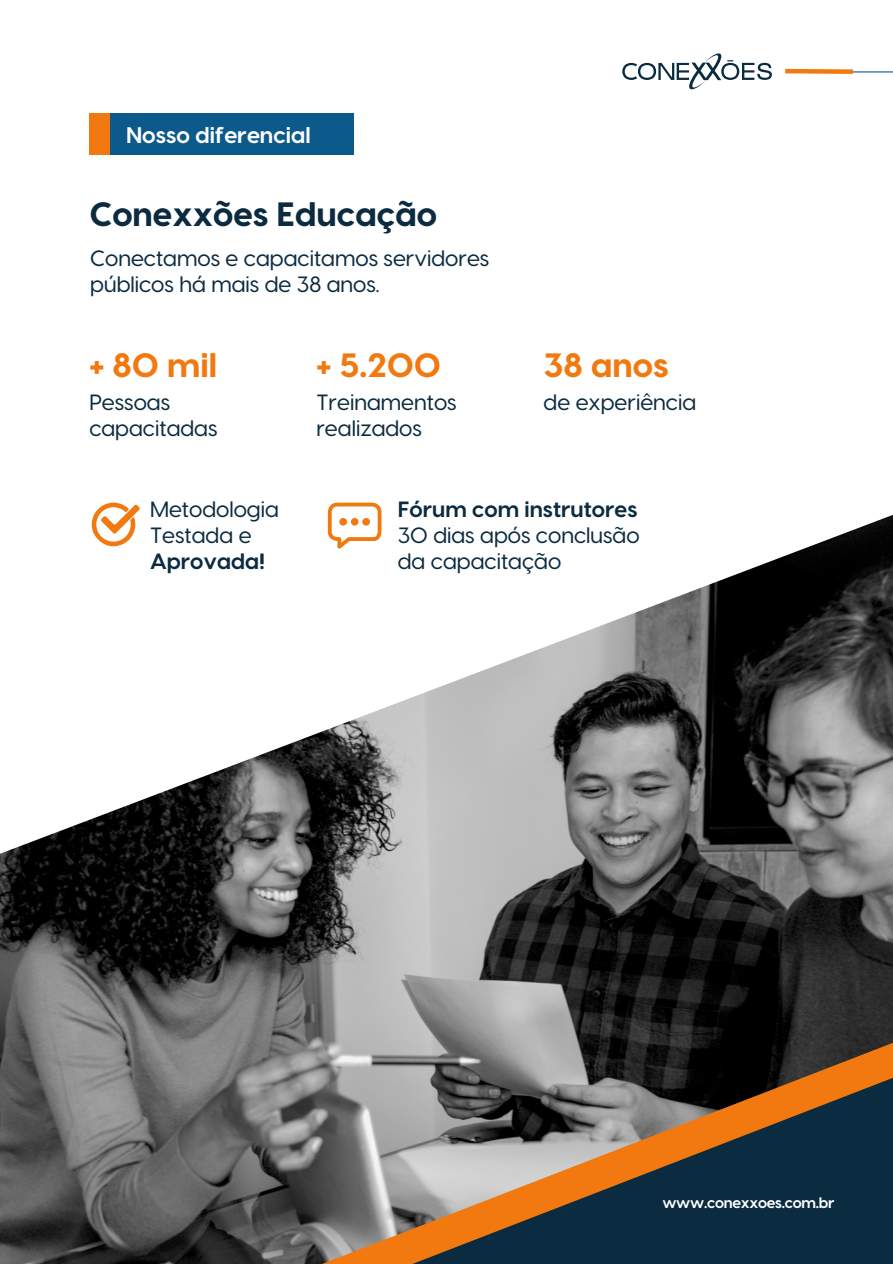
<style>
.page{position:relative;width:893px;height:1264px;background:#fff}
.page>*{position:absolute;margin:0;border:0;box-sizing:border-box;transform-origin:0 0}
.t1{font:800 33.75px "Visby CF";color:#f2790f}
.t2{font:800 33.75px "Visby CF";color:#0b2b40}
.t3{font:700 22.5px "Visby CF";color:#fff}
.t4{font:500 22.05px/25.8px "Visby CF";color:#0b2b40}
.t5{font:700 22.05px "Visby CF";color:#0b2b40}
.t6{font:700 15px "Visby CF";letter-spacing:-.02em;color:#fff}
.s1{font-weight:700}
</style>
<div class="page">
<img style="left:0;top:510px;width:892px;height:406px">
<svg style="left:0;top:916px;width:892px;height:347px;background:#605c59"></svg>
<svg style="left:457px;top:1130px;width:435px;height:133px;background:#464a48"></svg>
<svg style="left:89px;top:502px;width:51px;height:46px"></svg>
<div style="left:89px;top:113px;width:28px;height:42px;background:#f2790f"></div>
<div style="left:110px;top:113px;width:244px;height:42px;background:#0c598b"></div>
<svg style="left:328px;top:502px;width:53px;height:46px"></svg>
<svg style="left:622px;top:53px;width:149px;height:36px"></svg>
<hr style="left:839px;top:71px;width:53px;height:1px;background:#0c598b">
<svg style="left:785px;top:68px;width:72px;height:6px"></svg>
<p class="t3" style="left:126px;top:120px;width:186px">Nosso diferencial</p>
<p class="t2" style="left:89px;top:192px;width:349px">Conexxões Educação</p>
<p class="t4" style="left:90px;top:244px;width:400px">Conectamos e capacitamos servidores públicos há mais de 38 anos.</p>
<p class="t1" style="left:89px;top:343px;width:129px">+ 80 mil</p>
<p class="t4" style="left:89px;top:388px;width:82px">Pessoas</p>
<p class="t4" style="left:89px;top:414px;width:130px">capacitadas</p>
<p class="t1" style="left:316px;top:343px;width:126px">+ 5.200</p>
<p class="t4" style="left:316px;top:388px;width:142px">Treinamentos</p>
<p class="t4" style="left:316px;top:414px;width:107px">realizados</p>
<p class="t1" style="left:543px;top:343px;width:127px">38 anos</p>
<p class="t4" style="left:543px;top:388px;width:154px">de experiência</p>
<p class="t4" style="left:150px;top:495px;width:130px">Metodologia</p>
<p class="t4" style="left:150px;top:521px;width:103px">Testada e</p>
<p class="t5" style="left:150px;top:547px;width:117px">Aprovada!</p>
<p class="t4" style="left:398px;top:495px;width:243px;text-align:justify"><span class="s1">Fórum com instrutores </span>30 dias após conclusão da capacitação</p>
<p class="t6" style="left:662px;top:1192px;width:173px">www.conexxoes.com.br</p>
</div>
